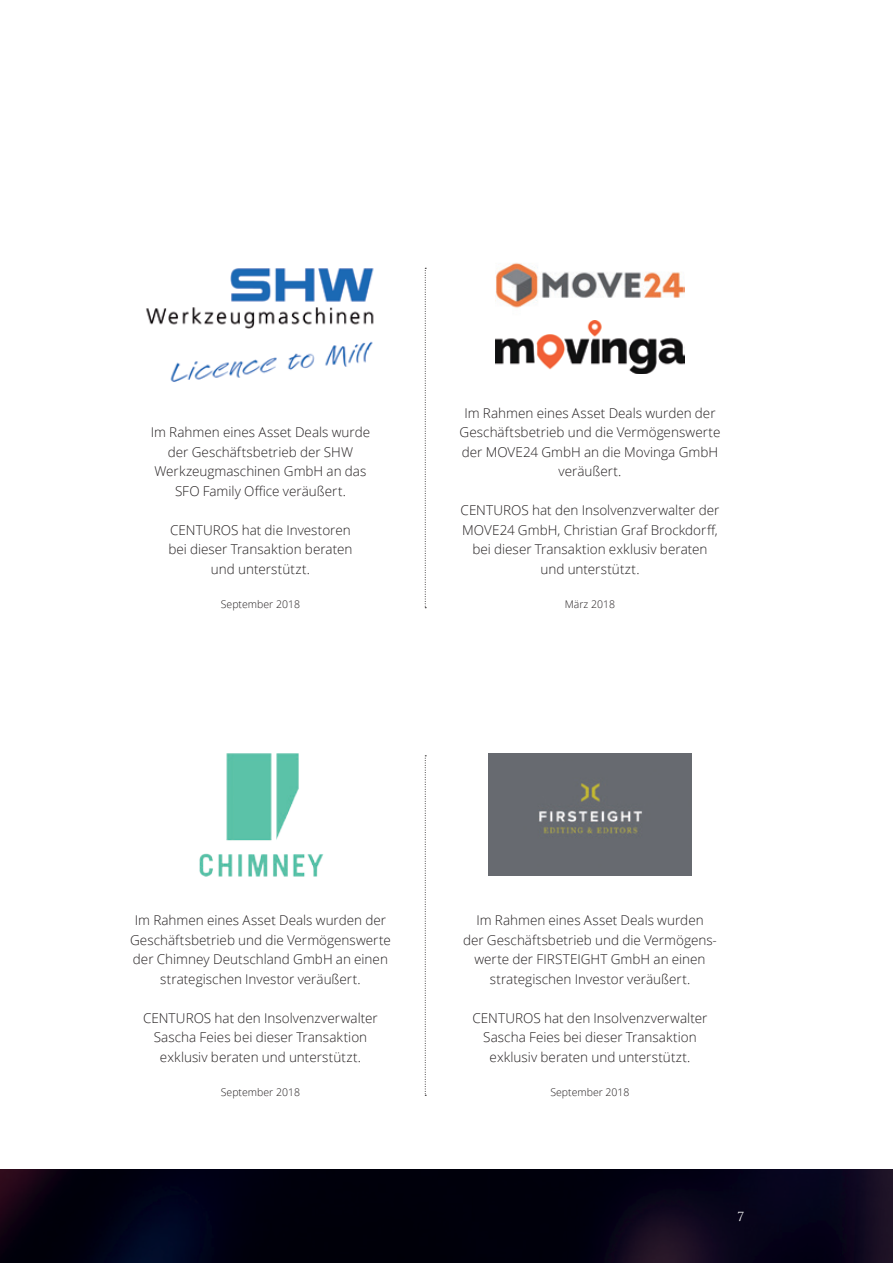
<style>
.page{position:relative;width:893px;height:1263px;background:#fff}
.page>*{position:absolute;margin:0;border:0;box-sizing:border-box;transform-origin:0 0}
.t1{font:300 13.5px/19.5px "Open Sans";color:#231f20;text-align:center}
.t2{font:12.3px "Trajan Pro";color:#fff}
.t3{font:300 10.5px "Open Sans";color:#231f20}
</style>
<div class="page">
<img style="left:0;top:1169px;width:893px;height:94px">
<img style="left:146px;top:268px;width:228px;height:114px">
<svg style="left:425px;top:755px;width:1px;height:341px"></svg>
<svg style="left:425px;top:268px;width:1px;height:340px"></svg>
<img style="left:495px;top:262px;width:190px;height:46px">
<img style="left:495px;top:320px;width:190px;height:54px">
<img style="left:199px;top:754px;width:125px;height:123px">
<div style="left:488px;top:754px;width:203px;height:121px;background:#676a70"></div>
<p class="t1" style="left:151px;top:422px;width:221px">Im Rahmen eines Asset Deals wurde der Geschäftsbetrieb der SHW<br>Werkzeugmaschinen GmbH an das<br>SFO Family Office veräußert.</p>
<p class="t1" style="left:168px;top:520px;width:186px">CENTUROS hat die Investoren bei dieser Transaktion beraten und unterstützt.</p>
<p class="t1" style="left:460px;top:403px;width:262px">Im Rahmen eines Asset Deals wurden der<br>Geschäftsbetrieb und die Vermögenswerte der MOVE24 GmbH an die Movinga GmbH veräußert.</p>
<p class="t1" style="left:461px;top:500px;width:260px">CENTUROS hat den Insolvenzverwalter der MOVE24 GmbH, Christian Graf Brockdorff, bei dieser Transaktion exklusiv beraten und unterstützt.</p>
<p class="t3" style="left:221px;top:597px;width:81px">September 2018</p>
<p class="t3" style="left:565px;top:597px;width:52px">März 2018</p>
<p class="t1" style="left:130px;top:910px;width:262px">Im Rahmen eines Asset Deals wurden der Geschäftsbetrieb und die Vermögenswerte der Chimney Deutschland GmbH an einen strategischen Investor veräußert.</p>
<p class="t1" style="left:143px;top:1007px;width:236px">CENTUROS hat den Insolvenzverwalter<br>Sascha Feies bei dieser Transaktion exklusiv beraten und unterstützt.</p>
<p class="t3" style="left:221px;top:1084px;width:81px">September 2018</p>
<p class="t1" style="left:463px;top:910px;width:255px">Im Rahmen eines Asset Deals wurden<br>der Geschäftsbetrieb und die Vermögens&shy;werte der FIRSTEIGHT GmbH an einen strategischen Investor veräußert.</p>
<p class="t1" style="left:473px;top:1007px;width:236px">CENTUROS hat den Insolvenzverwalter<br>Sascha Feies bei dieser Transaktion exklusiv beraten und unterstützt.</p>
<p class="t3" style="left:550px;top:1084px;width:81px">September 2018</p>
<p class="t2" style="left:737px;top:1209px;width:8px">7</p>
</div>
